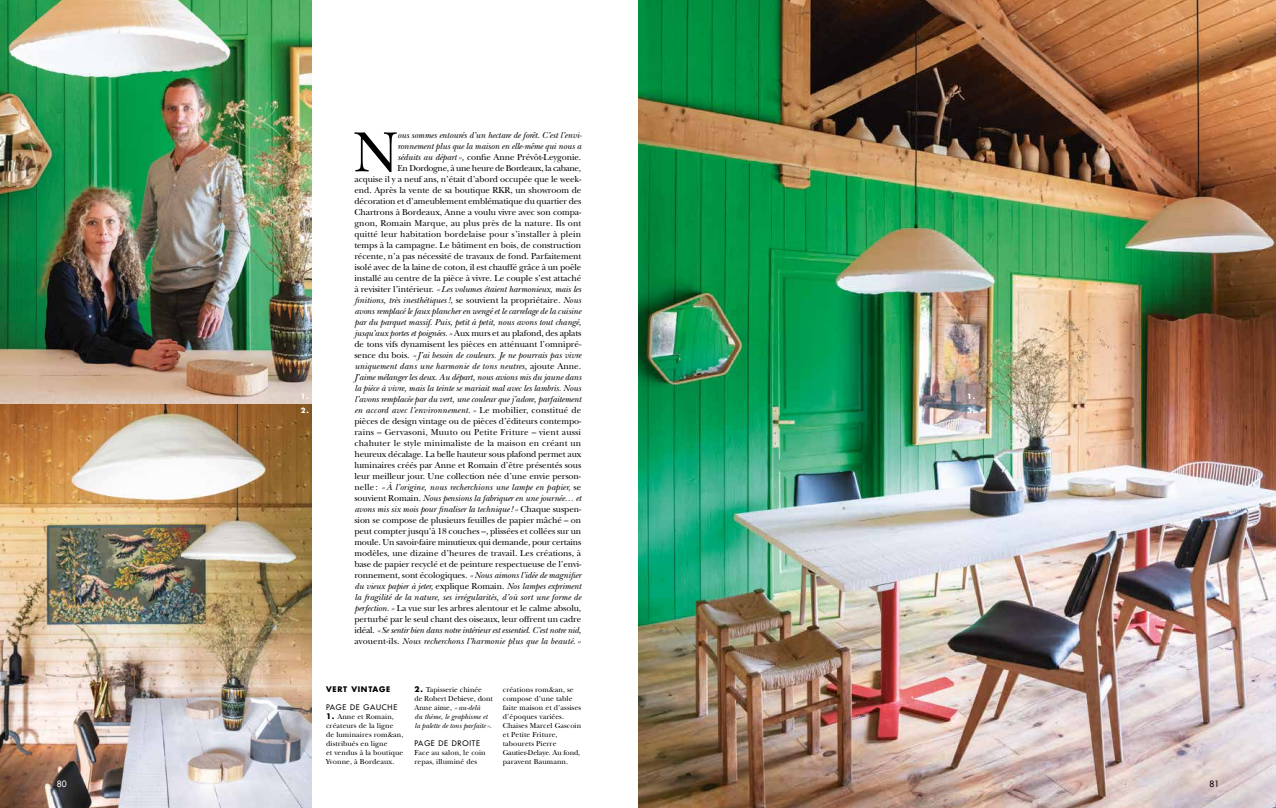
<style>
.page{position:relative;width:1276px;height:808px;background:#fff}
.page>*{position:absolute;margin:0;border:0;box-sizing:border-box;transform-origin:0 0}
.t1{font:59px "New Baskerville Std";color:#000}
.t2{font:9px/11px "New Baskerville Std";letter-spacing:-.01em;color:#000;text-align:right}
.t3{font:500 8.5px "Futura Std";color:#fff}
.t4{font:500 8.5px "Futura Std";color:#000}
.t5{font:7.5px/9px "New Baskerville Std";letter-spacing:.01em;color:#000}
.t6{font:italic 7.5px/9px "New Baskerville Std";letter-spacing:-.01em;color:#000}
.t7{font:500 7.5px "Futura Std";letter-spacing:.1em;color:#000}
.t8{font:700 7.5px "Futura Std";letter-spacing:.1em;color:#000}
.t9{font:700 7px/14.2px "Futura Std";color:#fff}
.s1{font-style:italic}
.s2{font-family:"Futura Std";font-weight:700}
.s3{font-family:"Futura Std";font-weight:700;font-style:normal}
.s4{font-style:normal}
</style>
<div class="page">
<img style="left:638px;top:0;width:638px;height:808px">
<img style="left:0;top:0;width:312px;height:404px">
<img style="left:0;top:404px;width:312px;height:404px">
<p class="t9" style="left:301px;top:389px;width:9px">1.<br>2.</p>
<p class="t2" style="left:354px;top:130px;width:229px"><span class="s1">ous sommes entourés d’un hectare de forêt. C’est l’envi-<br>ronnement plus que la maison en elle-même qui nous a<br>séduits au départ»,</span> confie Anne Prévôt-Leygonie.<br>En Dordogne, à une heure de Bordeaux, la cabane,<br>acquise il y a neuf ans, n’était d’abord occupée que le week&shy;end. Après la vente de sa boutique RKR, un showroom de décoration et d’ameublement emblématique du quartier des Chartrons à Bordeaux, Anne a voulu vivre avec son compa&shy;gnon, Romain Marque, au plus près de la nature. Ils ont quitté leur habitation bordelaise pour s’installer à plein temps à la campagne. Le bâtiment en bois, de construction récente, n’a pas nécessité de travaux de fond. Parfaitement isolé avec de la laine de coton, il est chauffé grâce à un poêle installé au centre de la pièce à vivre. Le couple s’est attaché à revisiter l’intérieur. <span class="s1">«Les volumes étaient harmonieux, mais les finitions, très inesthétiques!,</span> se souvient la propriétaire. <span class="s1">Nous avons remplacé le faux plancher en wengé et le carrelage de la cuisine par du parquet massif. Puis, petit à petit, nous avons tout changé, jusqu’aux portes et poignées.»</span> Aux murs et au plafond, des aplats de tons vifs dynamisent les pièces en atténuant l’omnipré&shy;sence du bois. <span class="s1">«J’ai besoin de couleurs. Je ne pourrais pas vivre uniquement dans une harmonie de tons neutres,</span> ajoute Anne.<br><span class="s1">J’aime mélanger les deux. Au départ, nous avions mis du jaune dans la pièce à vivre, mais la teinte se mariait mal avec les lambris. Nous l’avons remplacée par du vert, une couleur que j’adore, parfaitement en accord avec l’environnement.»</span> Le mobilier, constitué de pièces de design vintage ou de pièces d’éditeurs contempo&shy;rains – Gervasoni, Muuto ou Petite Friture – vient aussi chahuter le style minimaliste de la maison en créant un heureux décalage. La belle hauteur sous plafond permet aux luminaires créés par Anne et Romain d’être présentés sous leur meilleur jour. Une collection née d’une envie person&shy;nelle : <span class="s1">«À l’origine, nous recherchions une lampe en papier,</span> se souvient Romain. <span class="s1">Nous pensions la fabriquer en une journée… et avons mis six mois pour finaliser la technique!»</span> Chaque suspen&shy;sion se compose de plusieurs feuilles de papier mâché – on peut compter jusqu’à 18 couches –, plissées et collées sur un moule. Un savoir-faire minutieux qui demande, pour certains modèles, une dizaine d’heures de travail. Les créations, à base de papier recyclé et de peinture respectueuse de l’envi&shy;ronnement, sont écologiques. <span class="s1">«Nous aimons l’idée de magnifier du vieux papier à jeter,</span> explique Romain. <span class="s1">Nos lampes expriment la fragilité de la nature, ses irrégularités, d’où sort une forme de perfection.»</span> La vue sur les arbres alentour et le calme absolu, perturbé par le seul chant des oiseaux, leur offrent un cadre idéal. <span class="s1">«Se sentir bien dans notre intérieur est essentiel. C’est notre nid, </span>avouent-ils. <span class="s1">Nous recherchons l’harmonie plus que la beauté.»</span></p>
<p class="t8" style="left:326px;top:685px;width:66px">VERT VINTAGE</p>
<p class="t7" style="left:326px;top:703px;width:73px">PAGE DE GAUCHE</p>
<p class="t5" style="left:326px;top:712px;width:79px"><span class="s2">1.</span> Anne et Romain, créateurs de la ligne de luminaires rom&amp;an, distribués en ligne<br>et vendus à la boutique<br>Yvonne, à Bordeaux.</p>
<h1 class="t1" style="left:353px;top:118px;width:46px">N</h1>
<p class="t6" style="left:414px;top:685px;width:80px"><span class="s3">2.</span> <span class="s4">Tapisserie chinée<br>de Robert Debieve, dont<br>Anne aime,</span> « au-delà<br>du thème, le graphisme et la palette de tons parfaite»<span class="s4">.</span></p>
<p class="t7" style="left:414px;top:739px;width:67px">PAGE DE DROITE</p>
<p class="t5" style="left:414px;top:748px;width:73px">Face au salon, le coin repas, illuminé des</p>
<p class="t5" style="left:503px;top:685px;width:80px">créations rom&amp;an, se compose d’une table faite maison et d’assises d’époques variées.<br>Chaises Marcel Gascoin et Petite Friture, tabourets Pierre<br>Gautier-Delaye. Au fond, paravent Baumann.</p>
<p class="t9" style="left:967px;top:389px;width:9px">1.<br>3.</p>
<p class="t3" style="left:57px;top:779px;width:11px">80</p>
<p class="t4" style="left:1209px;top:779px;width:11px">81</p>
</div>
